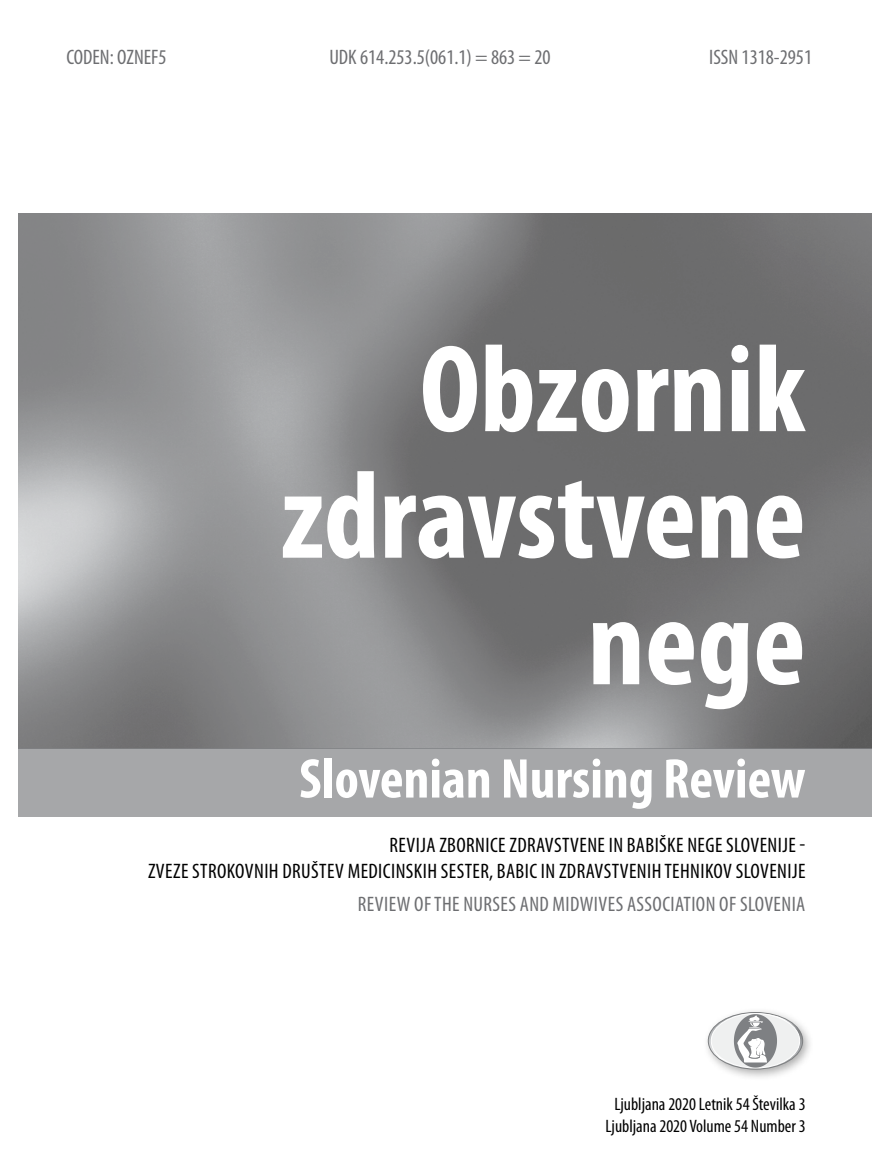
<style>
.page{position:relative;width:872px;height:1170px;background:#fff}
.page>*{position:absolute;margin:0;border:0;box-sizing:border-box;transform-origin:0 0}
.t1{font:700 condensed 124.95px/126.4px "Myriad Pro";color:#fff;text-align:right}
.t2{font:700 condensed 56.4px "Myriad Pro";color:#fff}
.t3{font:condensed 21px/25.2px "Myriad Pro";letter-spacing:.02em;color:#000;text-align:right}
.t4{font:condensed 21px "Myriad Pro";color:#6d6e71}
.t5{font:condensed 21px "Myriad Pro";letter-spacing:.02em;color:#6d6e71}
.t6{font:condensed 18px/21.6px "Myriad Pro";color:#000;text-align:center}
</style>
<div class="page">
<img style="left:18px;top:213px;width:854px;height:535px">
<div style="left:0;top:748px;width:872px;height:68px;background:#a6a7a9"></div>
<div style="left:702px;top:1006px;width:112px;height:75px;background:#000;opacity:.34"></div>
<svg style="left:708px;top:1012px;width:94px;height:56px"></svg>
<div style="left:0;top:0;width:17px;height:1169px;background:#fff"></div>
<p class="t4" style="left:66px;top:44px;width:102px">CODEN: OZNEF5</p>
<p class="t4" style="left:329px;top:44px;width:223px">UDK 614.253.5(061.1) = 863 = 20</p>
<p class="t4" style="left:709px;top:44px;width:104px">ISSN 1318-2951</p>
<h1 class="t1" style="left:281px;top:323px;width:526px">Obzornik zdravstvene nege</h1>
<h2 class="t2" style="left:299px;top:743px;width:508px">Slovenian Nursing Review</h2>
<p class="t3" style="left:148px;top:832px;width:659px">REVIJA ZBORNICE ZDRAVSTVENE IN BABIŠKE NEGE SLOVENIJE -<br>ZVEZE STROKOVNIH DRUŠTEV MEDICINSKIH SESTER, BABIC IN ZDRAVSTVENIH TEHNIKOV SLOVENIJE</p>
<p class="t5" style="left:358px;top:891px;width:449px">REVIEW OF THE NURSES AND MIDWIVES ASSOCIATION OF SLOVENIA</p>
<p class="t6" style="left:605px;top:1092px;width:202px">Ljubljana 2020 Letnik 54 Številka 3<br>Ljubljana 2020 Volume 54 Number 3</p>
</div>
